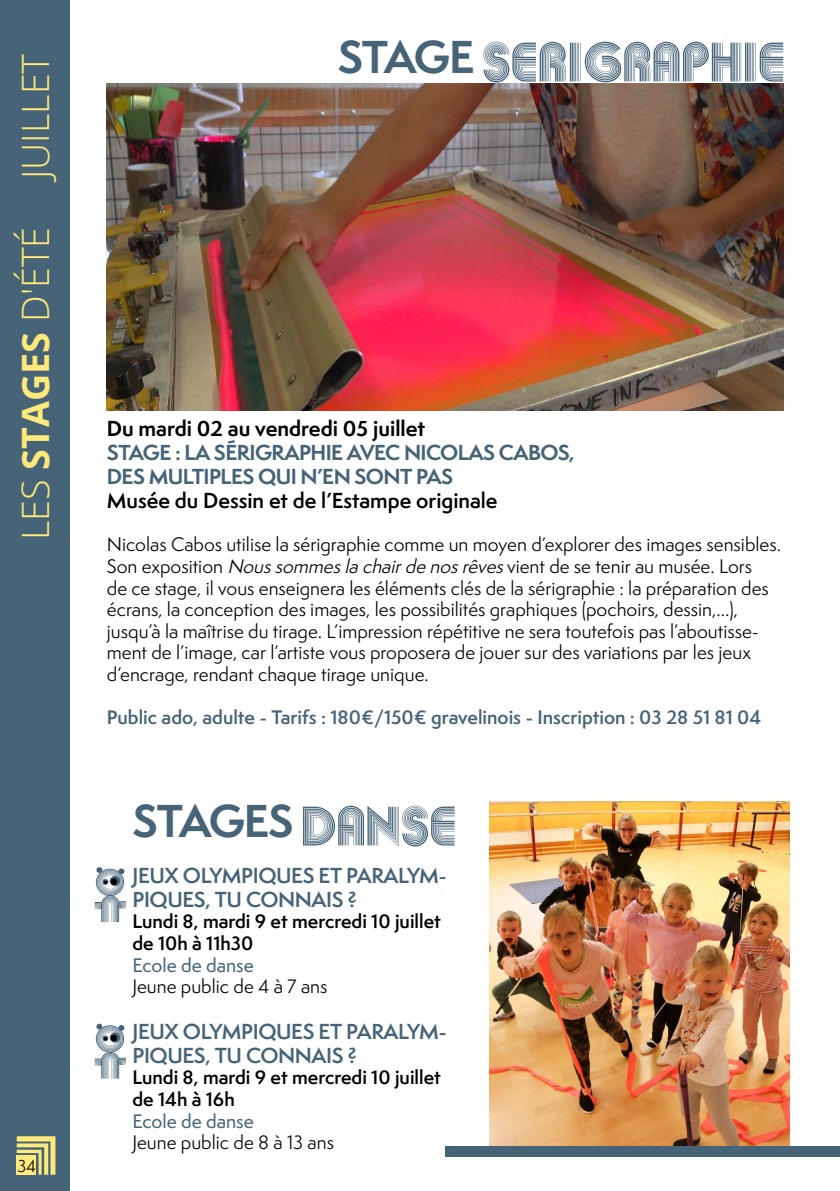
<style>
.page{position:relative;width:840px;height:1191px;background:#fff}
.page>*{position:absolute;margin:0;border:0;box-sizing:border-box;transform-origin:0 0}
.t1{font:51px "Akka";color:#466378}
.t2{font:700 42.4px "Semplicita Pro";letter-spacing:-.03em;color:#466378}
.t3{font:300 37.6px "Open Sans";color:#ffe97a}
.t4{font:600 20px/24px "Semplicita Pro";letter-spacing:-.02em;color:#466378}
.t5{font:700 20px/24px "Semplicita Pro";letter-spacing:-.03em;color:#466378}
.t6{font:600 20px "Semplicita Pro";color:#000}
.t7{font:700 20px "Semplicita Pro";color:#000}
.t8{font:18px/21.6px "Semplicita Pro";color:#000}
.t9{font:600 18px/21.6px "Semplicita Pro";color:#000}
.t10{font:600 18px "Semplicita Pro";color:#466378}
.t11{font:500 18px "Semplicita Pro";color:#466378}
.t12{font:16px "Semplicita Pro";color:#000}
.s1{font-weight:700}
.s2{font-style:italic}
.s3{font-family:"Akka";font-weight:400;font-size:51px}
</style>
<div class="page">
<div style="left:0;top:0;width:69px;height:1191px;background:#466378"></div>
<svg style="left:17px;top:1136px;width:38px;height:38px"></svg>
<div style="left:17px;top:1155px;width:19px;height:20px;background:#ffe97a"></div>
<img style="left:107px;top:84px;width:675px;height:326px">
<img style="left:489px;top:801px;width:300px;height:344px">
<svg style="left:95px;top:867px;width:31px;height:55px"></svg>
<svg style="left:95px;top:1023px;width:31px;height:55px"></svg>
<div style="left:445px;top:1145px;width:394px;height:11px;background:#466378"></div>
<h3 class="t3" style="left:10px;top:179px;width:127px;rotate:-90deg">JUILLET</h3>
<h3 class="t3" style="left:10px;top:540px;width:315px;rotate:-90deg">LES <span class="s1">STAGES</span> D'ÉTÉ</h3>
<p class="t12" style="left:17px;top:1154px;width:20px">34</p>
<h1 class="t1" style="left:337px;top:27px;width:449px"><sup>STAGE</sup> SERIGRAPHIE</h1>
<p class="t7" style="left:107px;top:413px;width:319px">Du mardi 02 au vendredi 05 juillet</p>
<p class="t5" style="left:107px;top:440px;width:469px">STAGE : LA SÉRIGRAPHIE AVEC NICOLAS CABOS,<br>DES MULTIPLES QUI N’EN SONT PAS</p>
<p class="t6" style="left:107px;top:486px;width:392px">Musée du Dessin et de l’Estampe originale</p>
<p class="t8" style="left:107px;top:533px;width:675px">Nicolas Cabos utilise la sérigraphie comme un moyen d’explorer des images sensibles.<br>Son exposition <span class="s2">Noussommeslachairde nosrêves</span>vient de se tenir au musée. Lors<br>de ce stage, il vous enseignera les éléments clés de la sérigraphie : la préparation des écrans, la conception des images, les possibilités graphiques (pochoirs, dessin,…), jusqu’à la maîtrise du tirage. L’impression répétitive ne sera toutefois pas l’aboutisse&shy;ment de l’image, car l’artiste vous proposera de jouer sur des variations par les jeux d’encrage, rendant chaque tirage unique.</p>
<p class="t10" style="left:107px;top:704px;width:655px">Public ado, adulte - Tarifs : 180€/150€ gravelinois - Inscription : 03 28 51 81 04</p>
<h2 class="t2" style="left:132px;top:789px;width:325px">STAGES <span class="s3">DANSE</span></h2>
<p class="t4" style="left:132px;top:863px;width:316px">JEUX OLYMPIQUES ET PARALYM-<br>PIQUES, TU CONNAIS ?</p>
<p class="t9" style="left:132px;top:910px;width:310px">Lundi 8, mardi 9 et mercredi 10 juillet de 10h à 11h30</p>
<p class="t11" style="left:132px;top:952px;width:123px">Ecole de danse</p>
<p class="t8" style="left:132px;top:975px;width:196px">Jeune public de 4 à 7 ans</p>
<p class="t4" style="left:132px;top:1019px;width:316px">JEUX OLYMPIQUES ET PARALYM-<br>PIQUES, TU CONNAIS ?</p>
<p class="t9" style="left:132px;top:1066px;width:310px">Lundi 8, mardi 9 et mercredi 10 juillet de 14h à 16h</p>
<p class="t11" style="left:132px;top:1108px;width:123px">Ecole de danse</p>
<p class="t8" style="left:132px;top:1131px;width:203px">Jeune public de 8 à 13 ans</p>
</div>
